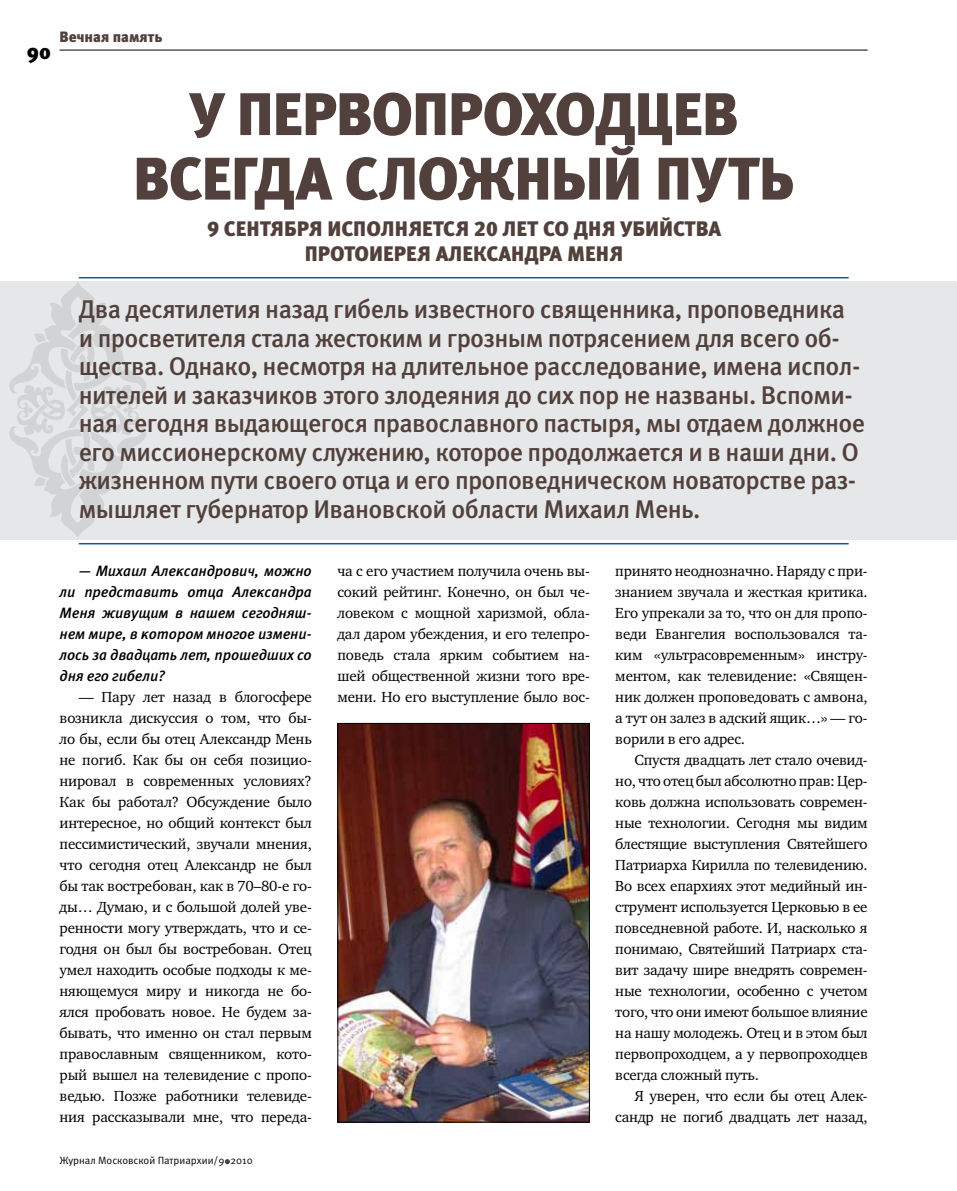
<style>
.page{position:relative;width:957px;height:1191px;background:#fff}
.page>*{position:absolute;margin:0;border:0;box-sizing:border-box;transform-origin:0 0}
.t1{font:900 60px/64.5px "Meta Pro";letter-spacing:.075em;color:#51403b}
.t2{font:500 25.5px/28.5px "Meta Pro";letter-spacing:-.025em;color:#51403b}
.t3{font:900 21px/25.5px "Meta Pro";letter-spacing:.075em;color:#51403b}
.t4{font:900 21px "Meta Pro";color:#000}
.t5{font:15px/21px "Charter ITC";letter-spacing:-.01em;color:#000;text-align:justify}
.t6{font:italic 500 15px/21px "Meta Pro";letter-spacing:-.01em;color:#000;text-align:justify}
.t7{font:900 15px "Meta Pro";color:#51403b}
.t8{font:10.5px "Meta Pro";color:#000}
</style>
<div class="page">
<svg style="left:225px;top:1159px;width:5px;height:5px"></svg>
<hr style="left:60px;top:50px;width:807px;height:1px;background:#000">
<img style="left:339px;top:725px;width:249px;height:395px">
<div style="left:337px;top:723px;width:253px;height:399px;border:1px solid #000"></div>
<div style="left:0;top:281px;width:957px;height:258px;background:#e6e7e8"></div>
<svg style="left:9px;top:282px;width:137px;height:256px"></svg>
<hr style="left:79px;top:543px;width:769px;height:1px;background:#005ea1">
<hr style="left:79px;top:277px;width:769px;height:1px;background:#005ea1">
<h3 class="t4" style="left:27px;top:38px;width:26px">90</h3>
<p class="t7" style="left:60px;top:27px;width:105px">Вечная память</p>
<h1 class="t1" style="left:133px;top:84px;width:663px;text-indent:388px">ходцев всегда сложный путь</h1>
<h3 class="t3" style="left:305px;top:216px;width:404px;text-indent:-98px">9 сентября исполняется 20 лет со дня убийства про</h3>
<h1 class="t1" style="left:189px;top:84px;width:150px">у первопро</h1>
<h3 class="t3" style="left:344px;top:242px;width:281px">тои ерея Александра Меня</h3>
<p class="t2" style="left:79px;top:296px;width:788px">Два десятилетия назад гибель известного священника, проповедника и просветителя стала жестоким и грозным потрясением для всего об&shy;щества. Однако, несмотря на длительное расследование, имена испол&shy;нителей и заказчиков этого злодеяния до сих пор не названы. Вспоми&shy;ная сегодня выдающегося православного пастыря, мы отдаем должное его миссионерскому служению, которое продолжается и в наши дни. О жизненном пути своего отца и его проповедническом новаторстве раз&shy;мышляет губернатор Ивановской области Михаил Мень.</p>
<p class="t6" style="left:60px;top:561px;width:254px;text-indent:19px">— Михаил Александрович, можно ли представить отца Александра Меня живущим в нашем сегодняш&shy;нем мире, в котором многое измени&shy;лось за двадцать лет, прошедших со дня его гибели?</p>
<p class="t5" style="left:60px;top:686px;width:254px;text-indent:19px">— Пару лет назад в блогосфере возникла дискуссия о том, что бы&shy;ло бы, если бы отец Александр Мень не погиб. Как бы он себя позицио&shy;нировал в современных условиях?<br>Как бы работал? Обсуждение было интересное, но общий контекст был пессимистический, звучали мнения, что сегодня отец Александр не был бы так востребован, как в 70–80-е го&shy;ды… Думаю, и с большой долей уве&shy;ренности могу утверждать, что и се&shy;годня он был бы востребован. Отец умел находить особые подходы к ме&shy;няющемуся миру и никогда не бо&shy;ялся пробовать новое. Не будем за&shy;бывать, что именно он стал первым православным священником, кото&shy;рый вышел на телевидение с пропо&shy;ведью. Позже работники телевиде&shy;ния рассказывали мне, что переда-</p>
<p class="t8" style="left:60px;top:1153px;width:195px">Журнал Московской Патриархии/9 2010</p>
<p class="t5" style="left:337px;top:560px;width:254px">ча с его участием получила очень вы&shy;сокий рейтинг. Конечно, он был че&shy;ловеком с мощной харизмой, обла&shy;дал даром убеждения, и его телепро&shy;поведь стала ярким событием на&shy;шей общественной жизни того вре&shy;мени. Но его выступление было вос-</p>
<p class="t5" style="left:615px;top:560px;width:254px">принято неоднозначно. Наряду с при&shy;знанием звучала и жесткая критика.<br>Его упрекали за то, что он для пропо&shy;веди Евангелия воспользовался та&shy;ким «ультрасовременным» инстру&shy;ментом, как телевидение: «Священ&shy;ник должен проповедовать с амвона, а тут он залез в адский ящик…» — го&shy;ворили в его адрес.</p>
<p class="t5" style="left:615px;top:749px;width:254px;text-indent:19px">Спустя двадцать лет стало очевид&shy;но, что отец был абсолютно прав: Цер&shy;ковь должна использовать современ&shy;ные технологии. Сегодня мы видим блестящие выступления Святейшего Патриарха Кирилла по телевидению.<br>Во всех епархиях этот медийный ин&shy;струмент используется Церковью в ее повседневной работе. И, насколько я понимаю, Святейший Патриарх ста&shy;вит задачу шире внедрять современ&shy;ные технологии, особенно с учетом того, что они имеют большое влияние на нашу молодежь. Отец и в этом был первопроходцем, а у первопроходцев всегда сложный путь.</p>
<p class="t5" style="left:615px;top:1085px;width:254px;text-align:right">Я уверен, что если бы отец Алек&shy;сандр не погиб двадцать лет назад,</p>
</div>
